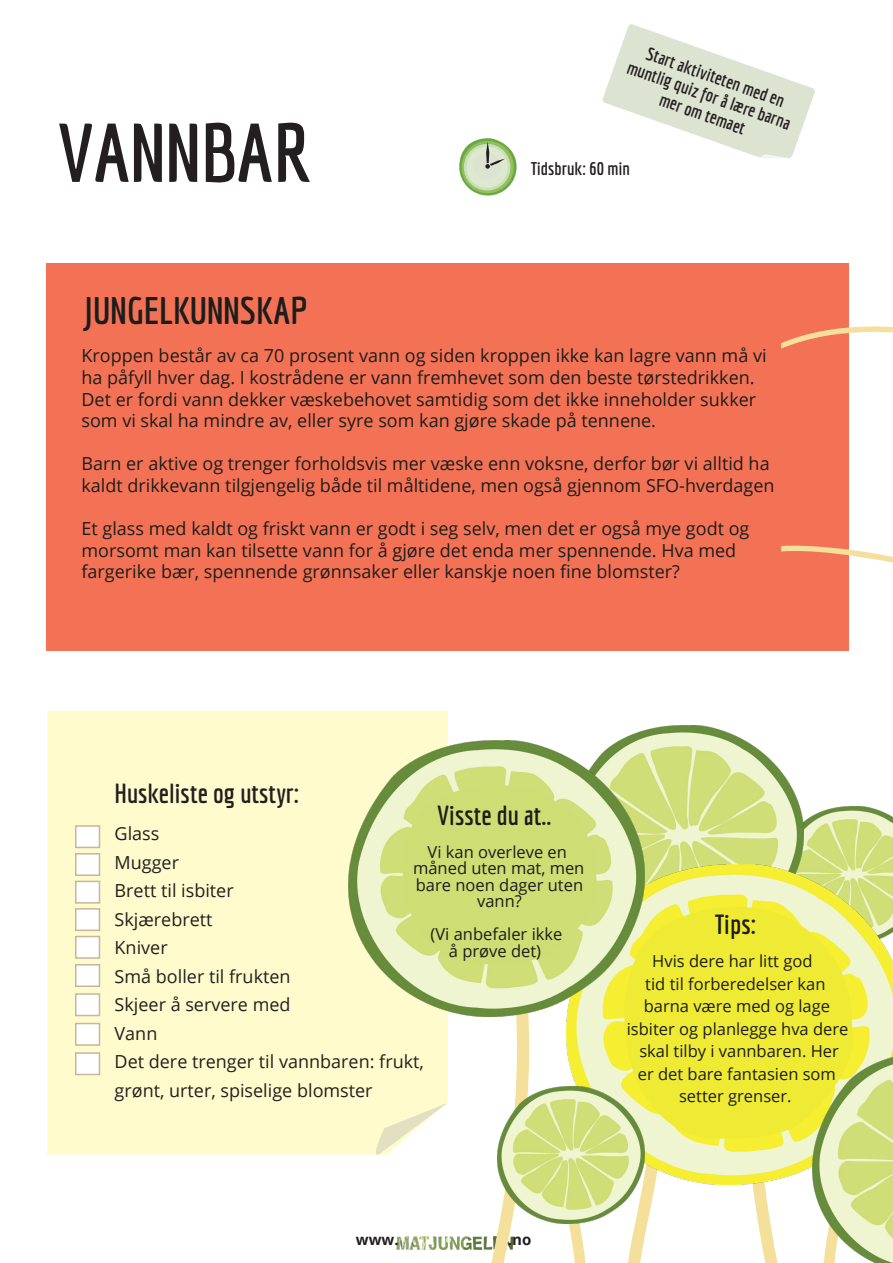
<style>
.page{position:relative;width:893px;height:1263px;background:#fff}
.page>*{position:absolute;margin:0;border:0;box-sizing:border-box;transform-origin:0 0}
.t1{font:700 81px "Economica";color:#231f20}
.t2{font:700 37.5px "Economica";color:#1c1d1c}
.t3{font:700 27px "Economica";color:#231f20}
.t4{font:700 27px "Economica";color:#1c1d1c}
.t5{font:18px/21.6px "Open Sans";color:#1c1d1c}
.t6{font:18px/28.5px "Open Sans";color:#231f20}
.t7{font:700 18px/19.5px "Economica";color:#231f20;text-align:center}
.t8{font:16.5px/22.5px "Open Sans";color:#1c1d1c;text-align:center}
.t9{font:700 15px "Open Sans";color:#231f20}
</style>
<div class="page">
<img style="left:803px;top:806px;width:90px;height:59px">
<img style="left:618px;top:726px;width:185px;height:139px">
<div style="left:47px;top:711px;width:401px;height:444px;background:#fffbcc"></div>
<img style="left:797px;top:865px;width:96px;height:318px">
<img style="left:349px;top:741px;width:295px;height:275px">
<svg style="left:459px;top:138px;width:58px;height:58px"></svg>
<div style="left:46px;top:263px;width:802px;height:388px;background:#f37255"></div>
<svg style="left:602px;top:24px;width:213px;height:134px"></svg>
<svg style="left:781px;top:303px;width:112px;height:46px"></svg>
<svg style="left:781px;top:544px;width:112px;height:46px"></svg>
<svg style="left:797px;top:907px;width:60px;height:232px;fill:#efea33"></svg>
<div style="left:75px;top:936px;width:25px;height:23px;background:#fff;border:2px solid #c9b49e"></div>
<div style="left:75px;top:964px;width:25px;height:23px;background:#fff;border:2px solid #c9b49e"></div>
<div style="left:75px;top:993px;width:25px;height:23px;background:#fff;border:2px solid #c9b49e"></div>
<div style="left:75px;top:1023px;width:25px;height:23px;background:#fff;border:2px solid #c9b49e"></div>
<div style="left:75px;top:1052px;width:25px;height:23px;background:#fff;border:2px solid #c9b49e"></div>
<div style="left:75px;top:881px;width:25px;height:23px;background:#fff;border:2px solid #c9b49e"></div>
<div style="left:75px;top:853px;width:25px;height:23px;background:#fff;border:2px solid #c9b49e"></div>
<div style="left:75px;top:825px;width:25px;height:23px;background:#fff;border:2px solid #c9b49e"></div>
<div style="left:75px;top:908px;width:25px;height:23px;background:#fff;border:2px solid #c9b49e"></div>
<svg style="left:368px;top:785px;width:429px;height:478px"></svg>
<img style="left:813px;top:1052px;width:80px;height:211px">
<img style="left:498px;top:1086px;width:146px;height:137px">
<p class="t1" style="left:58px;top:106px;width:255px">VANNBAR</p>
<p class="t2" style="left:85px;top:288px;width:225px">JUNGELKUNNSKAP</p>
<p class="t7" style="left:638px;top:38px;width:173px;rotate:20deg">Start aktiviteten med en muntlig quiz for å lære barna mer om temaet</p>
<p class="t7" style="left:531px;top:159px;width:101px">Tidsbruk: 60 min</p>
<p class="t5" style="left:81px;top:345px;width:687px">Kroppen består av ca 70 prosent vann og siden kroppen ikke kan lagre vann må vi ha påfyll hver dag. I kostrådene er vann fremhevet som den beste tørstedrikken.<br>Det er fordi vann dekker væskebehovet samtidig som det ikke inneholder sukker som vi skal ha mindre av, eller syre som kan gjøre skade på tennene.</p>
<p class="t5" style="left:81px;top:453px;width:695px">Barn er aktive og trenger forholdsvis mer væske enn voksne, derfor bør vi alltid ha kaldt drikkevann tilgjengelig både til måltidene, men også gjennom SFO-hverdagen</p>
<p class="t5" style="left:81px;top:517px;width:669px">Et glass med kaldt og friskt vann er godt i seg selv, men det er også mye godt og morsomt man kan tilsette vann for å gjøre det enda mer spennende. Hva med fargerike bær, spennende grønnsaker eller kanskje noen fine blomster?</p>
<p class="t3" style="left:115px;top:777px;width:186px">Huskeliste og utstyr:</p>
<p class="t6" style="left:115px;top:819px;width:46px">Glass</p>
<p class="t6" style="left:115px;top:847px;width:66px">Mugger</p>
<p class="t6" style="left:115px;top:876px;width:121px">Brett til isbiter</p>
<p class="t6" style="left:115px;top:904px;width:99px">Skjærebrett</p>
<p class="t6" style="left:115px;top:933px;width:55px">Kniver</p>
<p class="t6" style="left:115px;top:961px;width:178px">Små boller til frukten</p>
<p class="t6" style="left:115px;top:990px;width:177px">Skjeer å servere med</p>
<p class="t6" style="left:115px;top:1018px;width:44px">Vann</p>
<p class="t6" style="left:115px;top:1047px;width:311px">Det dere trenger til vannbaren: frukt, grønt, urter, spiselige blomster</p>
<p class="t4" style="left:437px;top:799px;width:116px">Visste du at..</p>
<p class="t8" style="left:413px;top:843px;width:173px;line-height:16.5px">Vi kan overleve en måned uten mat, men bare noen dager uten vann?</p>
<p class="t8" style="left:431px;top:925px;width:133px;line-height:16.5px">(Vi anbefaler ikke å prøve det)</p>
<p class="t4" style="left:715px;top:909px;width:43px">Tips:</p>
<p class="t8" style="left:652px;top:949px;width:162px">Hvis dere har litt god</p>
<p class="t8" style="left:627px;top:972px;width:223px">tid til forberedelser kan barna være med og lage isbiter og planlegge hva dere skal tilby i vannbaren. Her<br>er det bare fantasien som setter grenser.</p>
<p class="t9" style="left:356px;top:1229px;width:44px">www.</p>
<p class="t9" style="left:508px;top:1229px;width:25px">.no</p>
</div>
